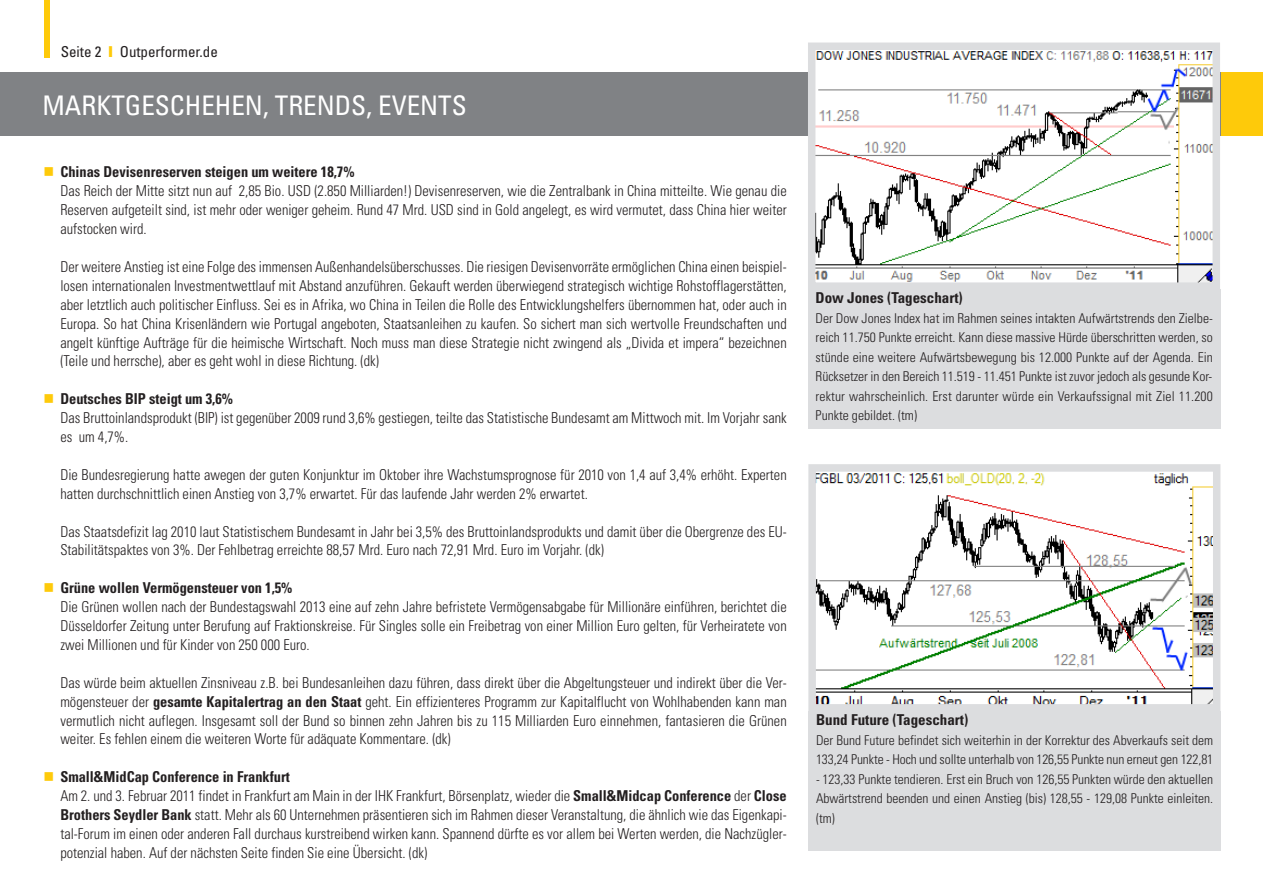
<style>
.page{position:relative;width:1263px;height:893px;background:#fff}
.page>*{position:absolute;margin:0;border:0;box-sizing:border-box;transform-origin:0 0}
.t1{font:300 condensed 79.5px "Univers";color:#feca0a}
.t2{font:condensed 27px "Univers";color:#fff}
.t3{font:300 condensed 15px/18.9px "Univers";color:#231f20;scale:.96 1}
.t4{font:700 condensed 15px "Univers";color:#231f20}
.t5{font:condensed 15px "Univers";color:#231f20}
.t6{font:300 condensed 13.5px/19.5px "Univers";color:#231f20;text-align:justify}
.s1{font-weight:900;font-stretch:normal;color:#feca0a}
.s2{color:#feca0a}
.s3{font-weight:700}
</style>
<div class="page">
<div style="left:0;top:72px;width:1263px;height:64px;background:#feca0a"></div>
<div style="left:0;top:72px;width:1220px;height:64px;background:#808285"></div>
<div style="left:808px;top:711px;width:412px;height:139px;background:#dcdddf"></div>
<img style="left:817px;top:473px;width:394px;height:230px">
<div style="left:808px;top:464px;width:412px;height:248px;border:8px solid #dcdddf"></div>
<div style="left:808px;top:289px;width:412px;height:140px;background:#dcdddf"></div>
<img style="left:817px;top:52px;width:394px;height:229px">
<div style="left:808px;top:43px;width:412px;height:247px;border:8px solid #dcdddf"></div>
<h1 class="t1" style="left:38px;top:0;width:19px">I</h1>
<p class="t5" style="left:61px;top:47px;width:159px">Seite 2 <span class="s1">I</span> Outperformer.de</p>
<h2 class="t2" style="left:43px;top:96px;width:426px">MARKTGESCHEHEN, TRENDS, EVENTS</h2>
<p class="t3" style="left:60px;top:164px;width:758px;text-indent:-17px"><span class="s2">■</span> <span class="s3">Chinas Devisenreserven steigen um weitere 18,7%<br></span>Das Reich der Mitte sitzt nun auf 2,85 Bio. USD (2.850 Milliarden!) Devisenreserven, wie die Zentralbank in China mitteilte. Wie genau die Reserven aufgeteilt sind, ist mehr oder weniger geheim. Rund 47 Mrd. USD sind in Gold angelegt, es wird vermutet, dass China hier weiter aufstocken wird.</p>
<p class="t3" style="left:60px;top:258px;width:758px;text-align:justify">Der weitere Anstieg ist eine Folge des immensen Außenhandelsüberschusses. Die riesigen Devisenvorräte ermöglichen China einen beispiel&shy;losen internationalen Investmentwettlauf mit Abstand anzuführen. Gekauft werden überwiegend strategisch wichtige Rohstofflagerstätten, aber letztlich auch politischer Einfluss. Sei es in Afrika, wo China in Teilen die Rolle des Entwicklungshelfers übernommen hat, oder auch in Europa. So hat China Krisenländern wie Portugal angeboten, Staatsanleihen zu kaufen. So sichert man sich wertvolle Freundschaften und angelt künftige Aufträge für die heimische Wirtschaft. Noch muss man diese Strategie nicht zwingend als „Divida et impera“ bezeichnen (Teile und herrsche), aber es geht wohl in diese Richtung. (dk)</p>
<p class="t3" style="left:60px;top:391px;width:758px;text-indent:-17px"><span class="s2">■</span> <span class="s3">Deutsches BIP steigt um 3,6%<br></span>Das Bruttoinlandsprodukt (BIP) ist gegenüber 2009 rund 3,6% gestiegen, teilte das Statistische Bundesamt am Mittwoch mit. Im Vorjahr sank es um 4,7%.</p>
<p class="t3" style="left:60px;top:466px;width:758px">Die Bundesregierung hatte awegen der guten Konjunktur im Oktober ihre Wachstumsprognose für 2010 von 1,4 auf 3,4% erhöht. Experten hatten durchschnittlich einen Anstieg von 3,7% erwartet. Für das laufende Jahr werden 2% erwartet.</p>
<p class="t3" style="left:60px;top:523px;width:758px">Das Staatsdefizit lag 2010 laut Statistischem Bundesamt in Jahr bei 3,5% des Bruttoinlandsprodukts und damit über die Obergrenze des EU-<br>Stabilitätspaktes von 3%. Der Fehlbetrag erreichte 88,57 Mrd. Euro nach 72,91 Mrd. Euro im Vorjahr. (dk)</p>
<p class="t3" style="left:60px;top:580px;width:758px;text-indent:-17px"><span class="s2">■</span> <span class="s3">Grüne wollen Vermögensteuer von 1,5%<br></span>Die Grünen wollen nach der Bundestagswahl 2013 eine auf zehn Jahre befristete Vermögensabgabe für Millionäre einführen, berichtet die Düsseldorfer Zeitung unter Berufung auf Fraktionskreise. Für Singles solle ein Freibetrag von einer Million Euro gelten, für Verheiratete von zwei Millionen und für Kinder von 250 000 Euro.</p>
<p class="t3" style="left:60px;top:674px;width:758px;text-align:justify">Das würde beim aktuellen Zinsniveau z.B. bei Bundesanleihen dazu führen, dass direkt über die Abgeltungsteuer und indirekt über die Ver&shy;mögensteuer der <span class="s3">gesamte Kapitalertrag an den Staat</span> geht. Ein effizienteres Programm zur Kapitalflucht von Wohlhabenden kann man vermutlich nicht auflegen. Insgesamt soll der Bund so binnen zehn Jahren bis zu 115 Milliarden Euro einnehmen, fantasieren die Grünen weiter. Es fehlen einem die weiteren Worte für adäquate Kommentare. (dk)</p>
<p class="t3" style="left:60px;top:769px;width:758px;text-indent:-17px"><span class="s2">■</span> <span class="s3">Small&amp;MidCap Conference in Frankfurt<br></span>Am 2. und 3. Februar 2011 findet in Frankfurt am Main in der IHK Frankfurt, Börsenplatz, wieder die <span class="s3">Small&amp;Midcap Conference</span> der <span class="s3">Close Brothers Seydler Bank</span> statt. Mehr als 60 Unternehmen präsentieren sich im Rahmen dieser Veranstaltung, die ähnlich wie das Eigenkapi&shy;tal-Forum im einen oder anderen Fall durchaus kurstreibend wirken kann. Spannend dürfte es vor allem bei Werten werden, die Nachzügler&shy;potenzial haben. Auf der nächsten Seite finden Sie eine Übersicht. (dk)</p>
<p class="t4" style="left:816px;top:293px;width:149px">Dow Jones (Tageschart)</p>
<p class="t6" style="left:816px;top:310px;width:399px">Der Dow Jones Index hat im Rahmen seines intakten Aufwärtstrends den Zielbe&shy;reich 11.750 Punkte erreicht. Kann diese massive Hürde überschritten werden, so stünde eine weitere Aufwärtsbewegung bis 12.000 Punkte auf der Agenda. Ein Rücksetzer in den Bereich 11.519 - 11.451 Punkte ist zuvor jedoch als gesunde Kor&shy;rektur wahrscheinlich. Erst darunter würde ein Verkaufssignal mit Ziel 11.200<br>Punkte gebildet. (tm)</p>
<p class="t4" style="left:816px;top:714px;width:154px">Bund Future (Tageschart)</p>
<p class="t6" style="left:816px;top:731px;width:399px">Der Bund Future befindet sich weiterhin in der Korrektur des Abverkaufs seit dem<br>133,24 Punkte - Hoch und sollte unterhalb von 126,55 Punkte nun erneut gen 122,81</p>
<p class="t6" style="left:816px;top:770px;width:399px">- 123,33 Punkte tendieren. Erst ein Bruch von 126,55 Punkten würde den aktuellen Abwärtstrend beenden und einen Anstieg (bis) 128,55 - 129,08 Punkte einleiten. (tm)</p>
</div>
